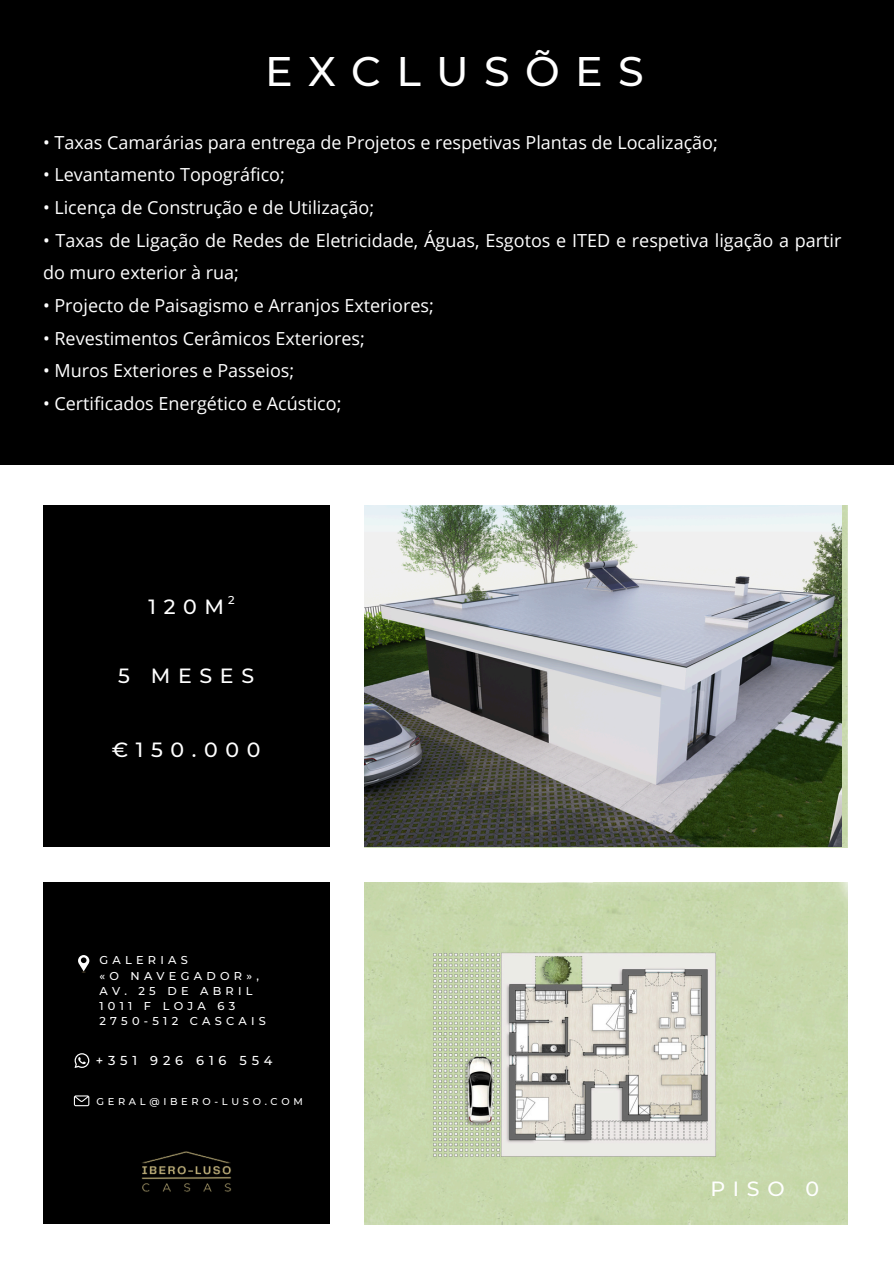
<style>
.page{position:relative;width:894px;height:1264px;background:#fff}
.page>*{position:absolute;margin:0;border:0;box-sizing:border-box;transform-origin:0 0}
.t1{font:500 41.25px "Montserrat";letter-spacing:.37em;color:#fff}
.t2{font:500 20.55px "Montserrat";letter-spacing:.37em;color:#fff}
.t3{font:18px/32.7px "Open Sans";color:#fff}
.t4{font:500 12.9px "Montserrat";letter-spacing:.37em;color:#fff}
.t5{font:500 11.4px/15.1px "Montserrat";letter-spacing:.37em;color:#fff}
.t6{font:500 9.9px "Montserrat";letter-spacing:.37em;color:#fff}
</style>
<div class="page">
<div style="left:0;top:0;width:893px;height:1263px;background:#000"></div>
<div style="left:0;top:465px;width:893px;height:798px;background:#fff"></div>
<div style="left:43px;top:882px;width:286px;height:341px;background:#000"></div>
<img style="left:141px;top:1151px;width:91px;height:41px">
<div style="left:43px;top:505px;width:286px;height:342px;background:#000"></div>
<svg style="left:74px;top:1053px;width:15px;height:14px"></svg>
<svg style="left:74px;top:1095px;width:15px;height:11px"></svg>
<svg style="left:78px;top:955px;width:11px;height:17px"></svg>
<img style="left:364px;top:882px;width:482px;height:341px">
<img style="left:364px;top:505px;width:477px;height:341px">
<p class="t1" style="left:265px;top:46px;width:380px">EXCLUSÕES</p>
<h3 class="t3" style="left:43px;top:125px;width:676px">• Taxas Camarárias para entrega de Projetos e respetivas Plantas de Localização;</h3>
<h3 class="t3" style="left:43px;top:158px;width:243px">• Levantamento Topográfico;</h3>
<h3 class="t3" style="left:43px;top:191px;width:332px">• Licença de Construção e de Utilização;</h3>
<h3 class="t3" style="left:43px;top:223px;width:799px">• Taxas de Ligação de Redes de Eletricidade, Águas, Esgotos e ITED e respetiva ligação a partir do muro exterior à rua;</h3>
<h3 class="t3" style="left:43px;top:288px;width:392px">• Projecto de Paisagismo e Arranjos Exteriores;</h3>
<h3 class="t3" style="left:43px;top:321px;width:323px">• Revestimentos Cerâmicos Exteriores;</h3>
<h3 class="t3" style="left:43px;top:354px;width:253px">• Muros Exteriores e Passeios;</h3>
<h3 class="t3" style="left:43px;top:386px;width:300px">• Certificados Energético e Acústico;</h3>
<p class="t2" style="left:148px;top:593px;width:77px">120M</p>
<p class="t5" style="left:228px;top:592px;width:8px">2</p>
<p class="t2" style="left:118px;top:663px;width:137px">5 MESES</p>
<p class="t2" style="left:112px;top:737px;width:150px">€150.000</p>
<p class="t5" style="left:99px;top:952px;width:161px">GALERIAS<br>«O NAVEGADOR»,<br>AV. 25 DE ABRIL<br>1011 F LOJA 63</p>
<h5 class="t5" style="left:99px;top:1013px;width:168px">2750-512 CASCAIS</h5>
<h1 class="t4" style="left:96px;top:1052px;width:178px">+351 926 616 554</h1>
<p class="t6" style="left:96px;top:1095px;width:208px">GERAL@IBERO-LUSO.COM</p>
<p class="t2" style="left:710px;top:1176px;width:110px">PISO 0</p>
</div>
